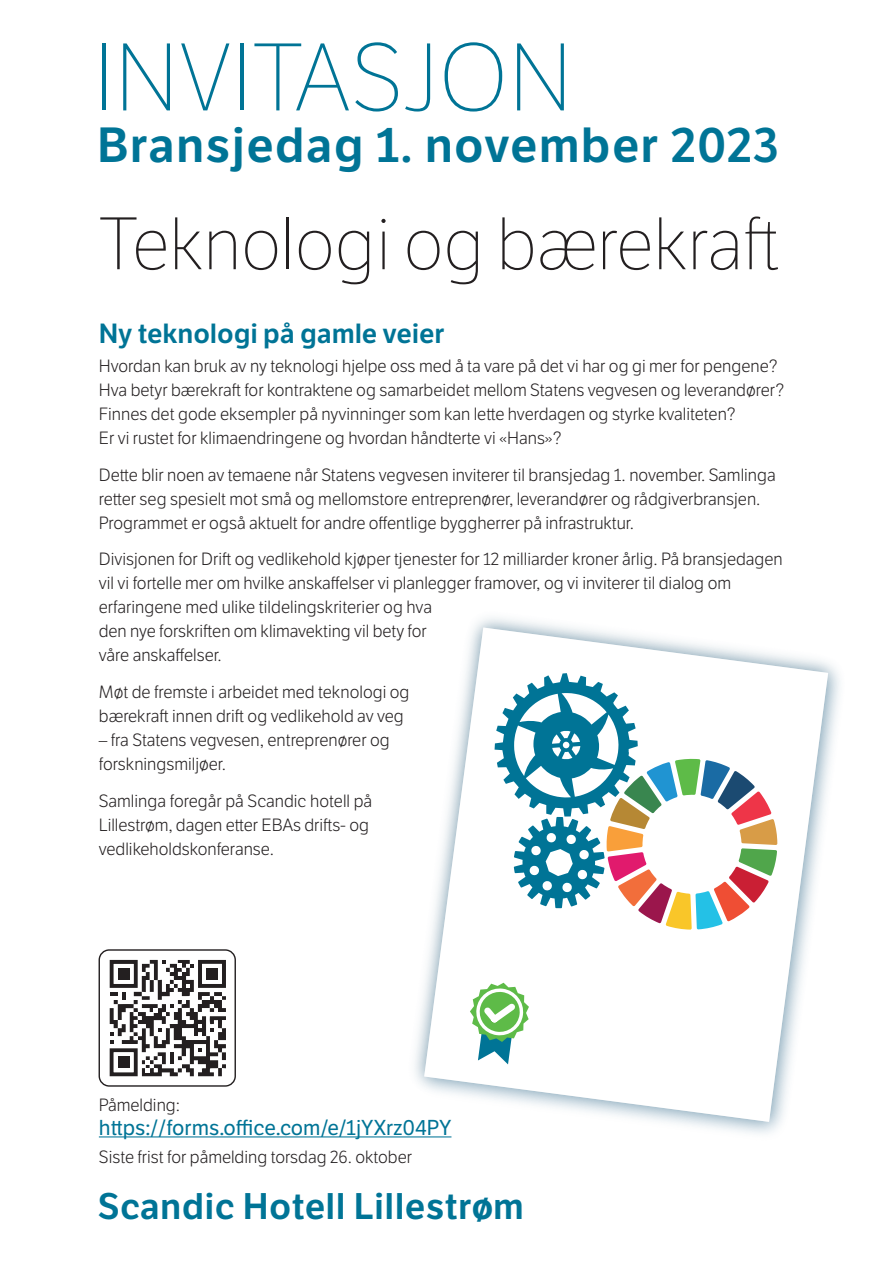
<style>
.page{position:relative;width:893px;height:1263px;background:#fff}
.page>*{position:absolute;margin:0;border:0;box-sizing:border-box;transform-origin:0 0}
.Tittel{font:100 93px "LFT Etica Display";color:#007496}
.Tittel_2{font:100 72px "LFT Etica Display";color:#231f20}
.Undertittel{font:48px "LFT Etica SB";letter-spacing:.025em;color:#007496}
.Undertittel-2{font:36px "LFT Etica SB";letter-spacing:.01em;color:#007496}
.Undertittel-3{font:27px "LFT Etica SB";letter-spacing:-.005em;color:#007496}
.Brød_P{font:21px "LFT Etica";color:#007496}
.Brød_P-2{font:17.25px/24px "LFT Etica Lt";color:#231f20}
</style>
<div class="page">
<svg style="left:424px;top:627px;width:404px;height:495px"></svg>
<svg style="left:470px;top:983px;width:59px;height:81px"></svg>
<svg style="left:495px;top:673px;width:282px;height:257px"></svg>
<hr style="left:99px;top:1136px;width:352px;height:1px;background:#007496">
<svg style="left:110px;top:960px;width:116px;height:116px"></svg>
<div style="left:118px;top:968px;width:12px;height:12px;background:#231f20"></div>
<div style="left:118px;top:1056px;width:12px;height:12px;background:#231f20"></div>
<div style="left:206px;top:968px;width:12px;height:12px;background:#231f20"></div>
<div style="left:99px;top:949px;width:137px;height:138px;border:1px solid #231f20;border-radius:10px"></div>
<h1 class="Tittel" style="left:94px;top:26px;width:481px">INVITASJON</h1>
<p class="Undertittel" style="left:97px;top:116px;width:683px">Bransjedag 1. november 2023</p>
<h2 class="Tittel_2" style="left:99px;top:204px;width:681px">Teknologi og bærekraft</h2>
<p class="Undertittel-3" style="left:99px;top:317px;width:347px">Ny teknologi på gamle veier</p>
<p class="Brød_P-2" style="left:99px;top:354px;width:687px">Hvordan kan bruk av ny teknologi hjelpe oss med å ta vare på det vi har og gi mer for pengene?<br>Hva betyr bærekraft for kontraktene og samarbeidet mellom Statens vegvesen og leverandører?<br>Finnes det gode eksempler på nyvinninger som kan lette hverdagen og styrke kvaliteten?<br>Er vi rustet for klimaendringene og hvordan håndterte vi «Hans»?</p>
<p class="Brød_P-2" style="left:99px;top:463px;width:678px">Dette blir noen av temaene når Statens vegvesen inviterer til bransjedag 1. november. Samlinga retter seg spesielt mot små og mellomstore entreprenører, leverandører og rådgiverbransjen.<br>Programmet er også aktuelt for andre offentlige byggherrer på infrastruktur.</p>
<p class="Brød_P-2" style="left:99px;top:548px;width:685px">Divisjonen for Drift og vedlikehold kjøper tjenester for 12 milliarder kroner årlig. På bransjedagen vil vi fortelle mer om hvilke anskaffelser vi planlegger framover, og vi inviterer til dialog om erfaringene med ulike tildelingskriterier og hva<br>den nye forskriften om klimavekting vil bety for<br>våre anskaffelser.</p>
<p class="Brød_P-2" style="left:99px;top:681px;width:312px">Møt de fremste i arbeidet med teknologi og bærekraft innen drift og vedlikehold av veg</p>
<p class="Brød_P-2" style="left:99px;top:729px;width:292px">– fra Statens vegvesen, entreprenører og forskningsmiljøer.</p>
<p class="Brød_P-2" style="left:99px;top:789px;width:275px">Samlinga foregår på Scandic hotell på<br>Lillestrøm, dagen etter EBAs drifts- og vedlikeholdskonferanse.</p>
<p class="Brød_P-2" style="left:99px;top:1093px;width:83px">Påmelding:</p>
<p class="Brød_P" style="left:99px;top:1115px;width:354px">https://forms.office.com/e/1jYXrz04PY</p>
<p class="Brød_P-2" style="left:99px;top:1145px;width:315px">Siste frist for påmelding torsdag 26. oktober</p>
<p class="Undertittel-2" style="left:98px;top:1184px;width:428px">Scandic Hotell Lillestrøm</p>
</div>
